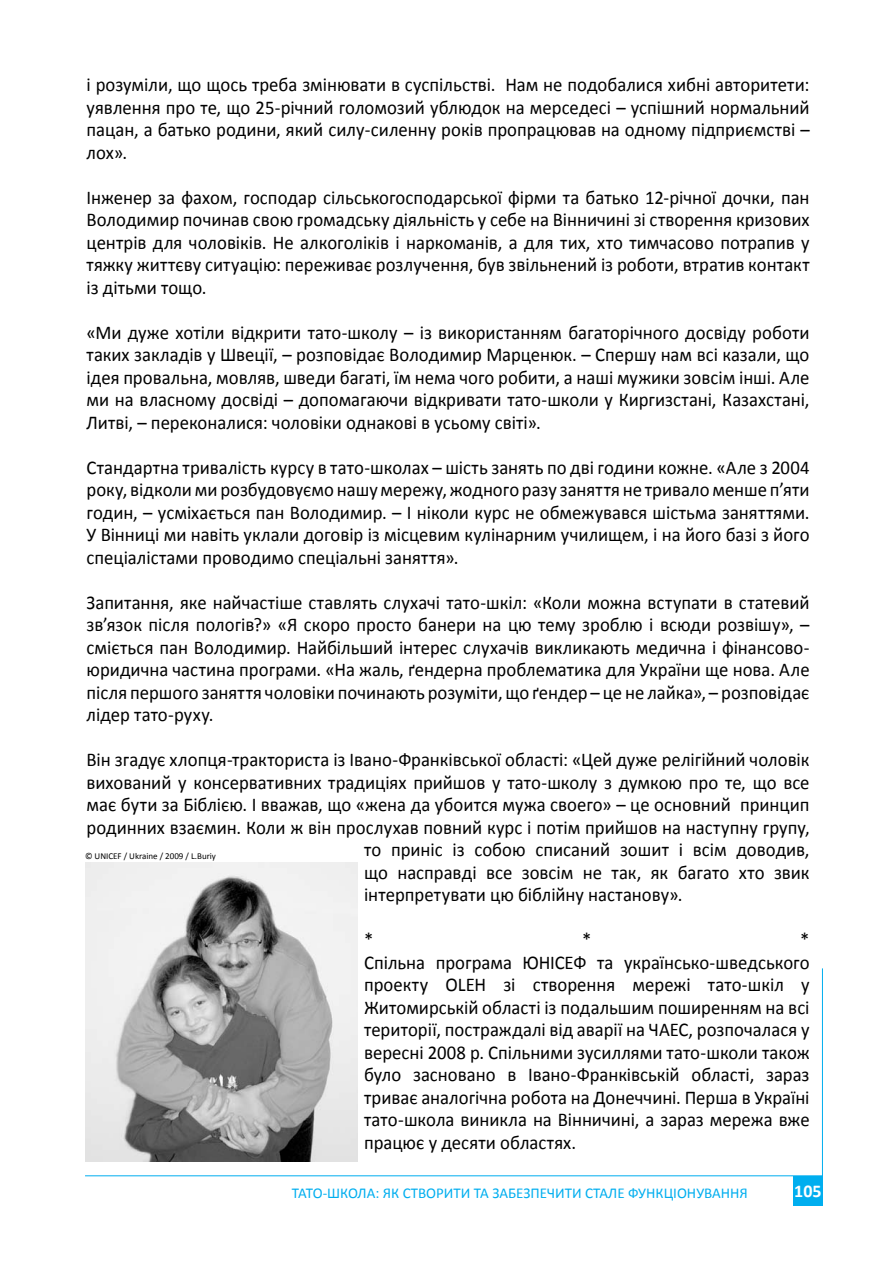
<style>
.page{position:relative;width:893px;height:1263px;background:#fff}
.page>*{position:absolute;margin:0;border:0;box-sizing:border-box;transform-origin:0 0}
.t1{font:19.5px/22.5px "Calibri";color:#000;text-align:justify;scale:.96 1}
.t2{font:700 18px "Calibri";color:#fff}
.t3{font:15px "Calibri";color:#00aeef}
.t4{font:9px "Calibri";color:#000}
</style>
<div class="page">
<div style="left:793px;top:1176px;width:30px;height:29px;background:#00aeef"></div>
<hr style="left:85px;top:1175px;width:738px;height:1px;background:#00aeef">
<hr style="left:822px;top:968px;width:1px;height:209px;background:#00aeef">
<img style="left:85px;top:862px;width:272px;height:299px">
<p class="t1" style="left:87px;top:73px;width:755px">і розуміли, що щось треба змінювати в суспільстві. Нам не подобалися хибні авторитети: уявлення про те, що 25-річний голомозий ублюдок на мерседесі – успішний нормальний пацан, а батько родини, який силу-силенну років пропрацював на одному підприємстві – лох».</p>
<p class="t1" style="left:87px;top:185px;width:755px">Інженер за фахом, господар сільськогосподарської фірми та батько 12-річної дочки, пан Володимир починав свою громадську діяльність у себе на Вінничині зі створення кризових центрів для чоловіків. Не алкоголіків і наркоманів, а для тих, хто тимчасово потрапив у тяжку життєву ситуацію: переживає розлучення, був звільнений із роботи, втратив контакт із дітьми тощо.</p>
<p class="t1" style="left:87px;top:320px;width:755px">«Ми дуже хотіли відкрити тато-школу – із використанням багаторічного досвіду роботи таких закладів у Швеції, – розповідає Володимир Марценюк. – Спершу нам всі казали, що ідея провальна, мовляв, шведи багаті, їм нема чого робити, а наші мужики зовсім інші. Але ми на власному досвіді – допомагаючи відкривати тато-школи у Киргизстані, Казахстані, Литві, – переконалися: чоловіки однакові в усьому світі».</p>
<p class="t1" style="left:87px;top:455px;width:755px">Стандартна тривалість курсу в тато-школах – шість занять по дві години кожне. «Але з 2004 року, відколи ми розбудовуємо нашу мережу, жодного разу заняття не тривало менше п’яти годин, – усміхається пан Володимир. – І ніколи курс не обмежувався шістьма заняттями.<br>У Вінниці ми навіть уклали договір із місцевим кулінарним училищем, і на його базі з його спеціалістами проводимо спеціальні заняття».</p>
<p class="t1" style="left:87px;top:590px;width:755px">Запитання, яке найчастіше ставлять слухачі тато-шкіл: «Коли можна вступати в статевий зв’язок після пологів?» «Я скоро просто банери на цю тему зроблю і всюди розвішу», – сміється пан Володимир. Найбільший інтерес слухачів викликають медична і фінансово&shy;юридична частина програми. «На жаль, ґендерна проблематика для України ще нова. Але після першого заняття чоловіки починають розуміти, що ґендер – це не лайка», – розповідає лідер тато-руху.</p>
<p class="t1" style="left:87px;top:748px;width:755px">Він згадує хлопця-тракториста із Івано-Франківської області: «Цей дуже релігійний чоловік</p>
<p class="t1" style="left:87px;top:770px;width:755px">вихований у консервативних традиціях прийшов у тато-школу з думкою про те, що все</p>
<p class="t1" style="left:87px;top:793px;width:755px">має бути за Біблією. І вважав, що «жена да убоится мужа своего» – це основний принцип</p>
<p class="t1" style="left:87px;top:815px;width:755px">родинних взаємин. Коли ж він прослухав повний курс і потім прийшов на наступну групу,</p>
<p class="t1" style="left:364px;top:838px;width:466px">то приніс із собою списаний зошит і всім доводив,</p>
<p class="t1" style="left:364px;top:860px;width:466px">що насправді все зовсім не так, як багато хто звик</p>
<p class="t1" style="left:364px;top:883px;width:333px">інтерпретувати цю біблійну настанову».</p>
<p class="t1" style="left:364px;top:928px;width:11px">*</p>
<p class="t1" style="left:582px;top:928px;width:11px">*</p>
<p class="t4" style="left:85px;top:850px;width:132px">© UNICEF / Ukraine / 2009 / L.Buriy</p>
<p class="t1" style="left:364px;top:928px;width:466px;text-indent:436px">* Спільна програма ЮНІСЕФ та українсько-шведського проекту OLEH зі створення мережі тато-шкіл у Житомирській області із подальшим поширенням на всі території, постраждалі від аварії на ЧАЕС, розпочалася у вересні 2008 р. Спільними зусиллями тато-школи також було засновано в Івано-Франківській області, зараз триває аналогічна робота на Донеччині. Перша в Україні тато-школа виникла на Вінничині, а зараз мережа вже працює у десяти областях.</p>
<p class="t3" style="left:292px;top:1183px;width:458px">ТАТО-ШКОЛА: ЯК СТВОРИТИ ТА ЗАБЕЗПЕЧИТИ СТАЛЕ ФУНКЦІОНУВАННЯ</p>
<p class="t2" style="left:794px;top:1180px;width:29px">105</p>
</div>
